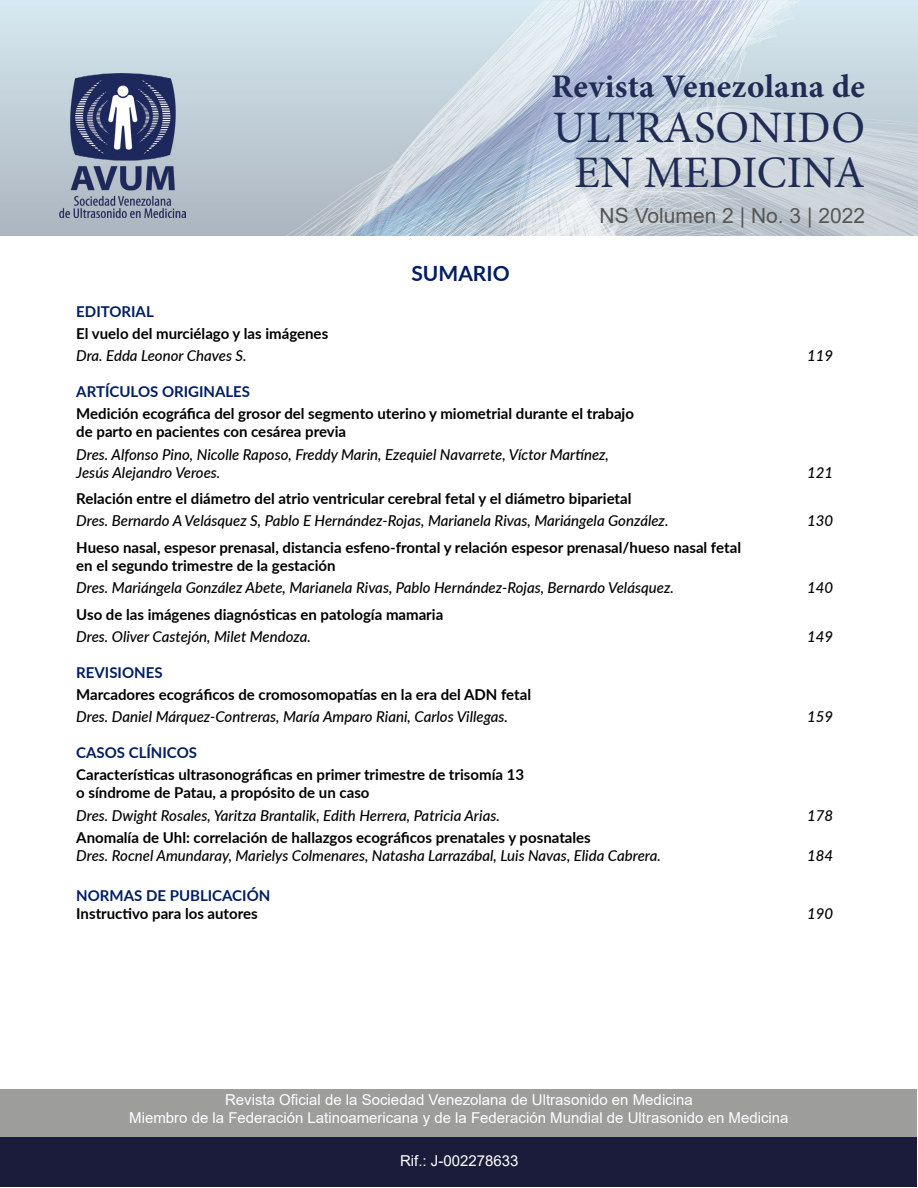
<style>
.page{position:relative;width:918px;height:1188px;background:#fff}
.page>*{position:absolute;margin:0;border:0;box-sizing:border-box;transform-origin:0 0}
.t1{font:45px/45px "Minion Pro";color:#212c55;text-align:center}
.t2{font:700 33px "Minion Pro";letter-spacing:.01em;color:#212c55}
.t3{font:21px "Arial";color:#575756}
.t4{font:700 21px "Lato";color:#001e62}
.t5{font:700 15px/18px "Lato";color:#000}
.t6{font:italic 500 15px/18px "Lato";color:#000}
.t7{font:15px/18px "Arial";color:#fff;text-align:center}
.t8{font:700 15px "Lato";color:#001e62}
</style>
<div class="page">
<img style="left:0;top:0;width:918px;height:235px">
<img style="left:60px;top:73px;width:125px;height:144px">
<div style="left:1px;top:1089px;width:916px;height:50px;background:#9d9d9c"></div>
<div style="left:1px;top:1137px;width:916px;height:50px;background:#1b1c3b"></div>
<h3 class="t4" style="left:411px;top:257px;width:100px">SUMARIO</h3>
<h2 class="t2" style="left:552px;top:64px;width:315px">Revista Venezolana de</h2>
<h1 class="t1" style="left:553px;top:106px;width:314px">ULTRASONIDO<br>EN MEDICINA</h1>
<h3 class="t3" style="left:600px;top:201px;width:267px">NS Volumen 2 | No. 3 | 2022</h3>
<p class="t8" style="left:76px;top:300px;width:79px">EDITORIAL</p>
<p class="t5" style="left:76px;top:324px;width:253px">El vuelo del murciélago y las imágenes</p>
<p class="t6" style="left:76px;top:346px;width:172px">Dra. Edda Leonor Chaves S.</p>
<p class="t6" style="left:807px;top:346px;width:28px">119</p>
<p class="t8" style="left:76px;top:381px;width:175px">ARTÍCULOS ORIGINALES</p>
<p class="t5" style="left:76px;top:404px;width:559px">Medición ecográfica del grosor del segmento uterino y miometrial durante el trabajo de parto en pacientes con cesárea previa</p>
<p class="t6" style="left:76px;top:444px;width:534px">Dres. Alfonso Pino, Nicolle Raposo, Freddy Marin, Ezequiel Navarrete, Víctor Martínez,<br>Jesús Alejandro Veroes.</p>
<p class="t6" style="left:807px;top:462px;width:28px">121</p>
<p class="t5" style="left:76px;top:489px;width:557px">Relación entre el diámetro del atrio ventricular cerebral fetal y el diámetro biparietal</p>
<p class="t6" style="left:76px;top:511px;width:594px">Dres. Bernardo A Velásquez S, Pablo E Hernández-Rojas, Marianela Rivas, Mariángela González.</p>
<p class="t6" style="left:807px;top:511px;width:28px">130</p>
<p class="t5" style="left:76px;top:538px;width:666px">Hueso nasal, espesor prenasal, distancia esfeno-frontal y relación espesor prenasal/hueso nasal fetal en el segundo trimestre de la gestación</p>
<p class="t6" style="left:76px;top:578px;width:599px">Dres. Mariángela González Abete, Marianela Rivas, Pablo Hernández-Rojas, Bernardo Velásquez.</p>
<p class="t6" style="left:807px;top:578px;width:28px">140</p>
<p class="t5" style="left:76px;top:604px;width:369px">Uso de las imágenes diagnósticas en patología mamaria</p>
<p class="t6" style="left:76px;top:627px;width:236px">Dres. Oliver Castejón, Milet Mendoza.</p>
<p class="t6" style="left:807px;top:627px;width:28px">149</p>
<p class="t8" style="left:76px;top:661px;width:88px">REVISIONES</p>
<p class="t5" style="left:76px;top:685px;width:456px">Marcadores ecográficos de cromosomopatías en la era del ADN fetal</p>
<p class="t6" style="left:76px;top:707px;width:433px">Dres. Daniel Márquez-Contreras, María Amparo Riani, Carlos Villegas.</p>
<p class="t6" style="left:807px;top:707px;width:28px">159</p>
<p class="t8" style="left:76px;top:742px;width:122px">CASOS CLÍNICOS</p>
<p class="t5" style="left:76px;top:765px;width:449px">Características ultrasonográficas en primer trimestre de trisomía 13 o síndrome de Patau, a propósito de un caso</p>
<p class="t6" style="left:76px;top:806px;width:425px">Dres. Dwight Rosales, Yaritza Brantalik, Edith Herrera, Patricia Arias.</p>
<p class="t6" style="left:807px;top:806px;width:28px">178</p>
<p class="t5" style="left:76px;top:828px;width:516px">Anomalía de Uhl: correlación de hallazgos ecográficos prenatales y posnatales</p>
<p class="t6" style="left:76px;top:846px;width:586px">Dres. Rocnel Amundaray, Marielys Colmenares, Natasha Larrazábal, Luis Navas, Elida Cabrera.</p>
<p class="t6" style="left:807px;top:846px;width:28px">184</p>
<p class="t8" style="left:76px;top:885px;width:196px">NORMAS DE PUBLICACIÓN</p>
<p class="t5" style="left:76px;top:904px;width:183px">Instructivo para los autores</p>
<p class="t6" style="left:807px;top:904px;width:28px">190</p>
<p class="t7" style="left:129px;top:1091px;width:661px">Revista Oficial de la Sociedad Venezolana de Ultrasonido en Medicina<br>Miembro de la Federación Latinoamericana y de la Federación Mundial de Ultrasonido en Medicina</p>
<p class="t7" style="left:400px;top:1152px;width:120px">Rif.: J-002278633</p>
</div>
